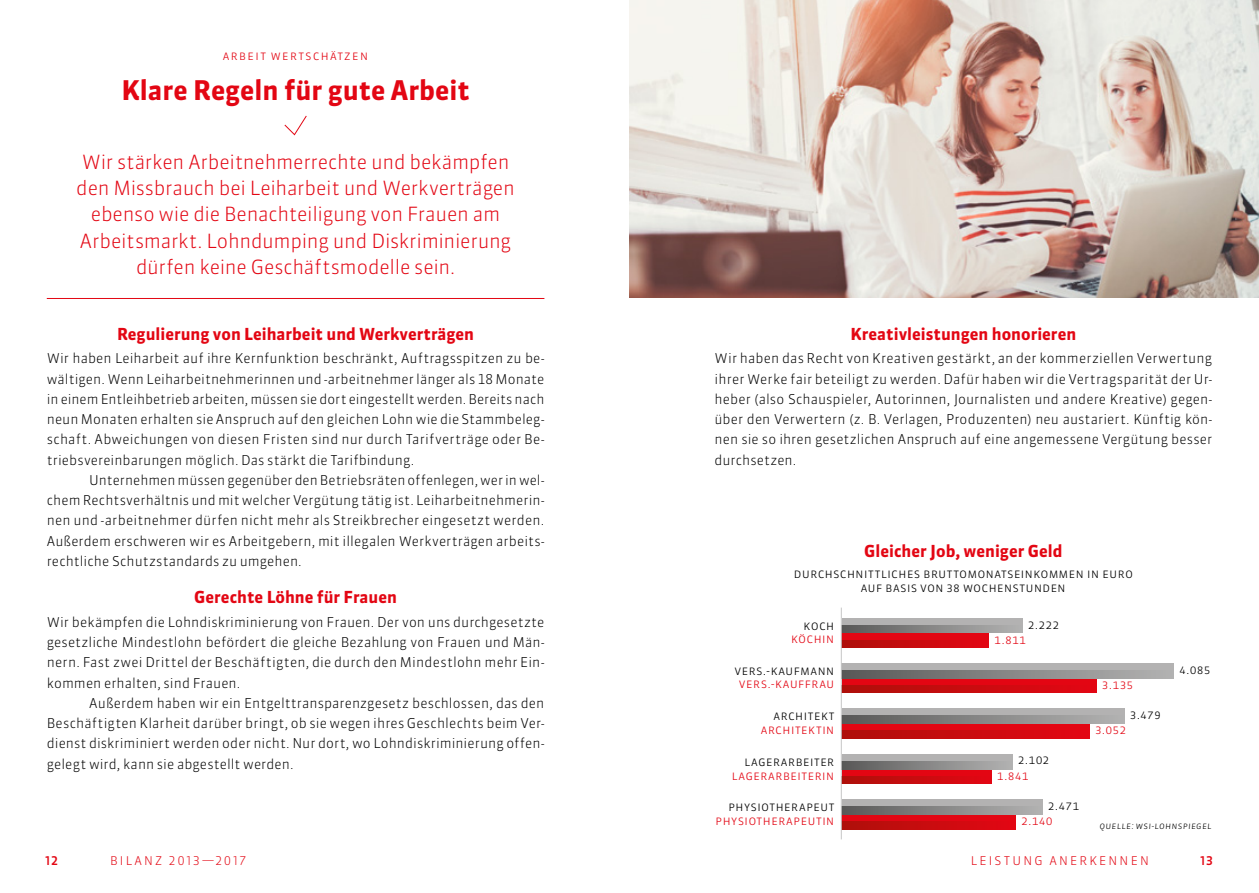
<style>
.page{position:relative;width:1259px;height:893px;background:#fff}
.page>*{position:absolute;margin:0;border:0;box-sizing:border-box;transform-origin:0 0}
.t1{font:700 27px "Sanuk Pro";color:#e30613}
.t2{font:300 19.5px/26.2px "Sanuk Pro";letter-spacing:-.015em;color:#e30613;text-align:center}
.t3{font:700 16.5px "Sanuk Pro";color:#e30613}
.t4{font:300 13.5px/20.2px "Sanuk Pro";letter-spacing:.005em;color:#000;text-align:justify}
.t5{font:300 13.5px "Sanuk Pro";letter-spacing:.075em;color:#e30613}
.t6{font:300 12px "Sanuk Pro";letter-spacing:.185em;color:#e30613}
.t7{font:500 12px "Sanuk Pro";color:#e30613}
.t8{font:italic 300 9.75px "Sanuk Pro";letter-spacing:.015em;color:#000}
</style>
<div class="page">
<img style="left:629px;top:0;width:630px;height:298px">
<svg style="left:284px;top:115px;width:23px;height:21px"></svg>
<hr style="left:47px;top:298px;width:497px;height:1px;background:#e30613">
<div style="left:841px;top:633px;width:148px;height:14px;background:#e30613"></div>
<svg style="left:842px;top:640px;width:119px;height:7px"></svg>
<div style="left:841px;top:618px;width:181px;height:15px;background:#b3b2b2"></div>
<svg style="left:842px;top:625px;width:160px;height:8px"></svg>
<div style="left:841px;top:678px;width:255px;height:15px;background:#e30613"></div>
<svg style="left:842px;top:685px;width:205px;height:8px"></svg>
<div style="left:841px;top:663px;width:333px;height:15px;background:#b3b2b2"></div>
<svg style="left:842px;top:670px;width:293px;height:8px;background:#818080"></svg>
<div style="left:841px;top:723px;width:249px;height:15px;background:#e30613"></div>
<svg style="left:842px;top:731px;width:200px;height:7px"></svg>
<div style="left:841px;top:708px;width:283px;height:15px;background:#b3b2b2"></div>
<svg style="left:842px;top:716px;width:250px;height:7px;background:#818080"></svg>
<div style="left:841px;top:769px;width:150px;height:15px;background:#e30613"></div>
<svg style="left:842px;top:776px;width:120px;height:8px"></svg>
<div style="left:841px;top:754px;width:171px;height:15px;background:#b3b2b2"></div>
<svg style="left:842px;top:762px;width:151px;height:7px"></svg>
<div style="left:841px;top:814px;width:174px;height:15px;background:#e30613"></div>
<svg style="left:842px;top:822px;width:140px;height:7px"></svg>
<div style="left:841px;top:799px;width:201px;height:15px;background:#b3b2b2"></div>
<svg style="left:842px;top:807px;width:177px;height:7px"></svg>
<hr style="left:841px;top:608px;width:1px;height:231px;background:#c6c6c6">
<p class="t5" style="left:223px;top:45px;width:147px">ARBEIT WERTSCHÄTZEN</p>
<h1 class="t1" style="left:121px;top:71px;width:350px">Klare Regeln für gute Arbeit</h1>
<h2 class="t2" style="left:76px;top:148px;width:440px">Wir stärken Arbeitnehmerrechte und bekämpfen den Missbrauch bei Leiharbeit und Werkverträgen ebenso wie die Benachteiligung von Frauen am Arbeitsmarkt. Lohndumping und Diskriminierung dürfen keine Geschäftsmodelle sein.</h2>
<p class="t3" style="left:117px;top:322px;width:359px">Regulierung von Leiharbeit und Werkverträgen</p>
<p class="t4" style="left:47px;top:348px;width:499px">Wir haben Leiharbeit auf ihre Kernfunktion beschränkt, Auftragsspitzen zu be&shy;wältigen. Wenn Leiharbeitnehmerinnen und -arbeitnehmer länger als 18 Monate in einem Entleihbetrieb arbeiten, müssen sie dort eingestellt werden. Bereits nach neun Monaten erhalten sie Anspruch auf den gleichen Lohn wie die Stammbeleg&shy;schaft. Abweichungen von diesen Fristen sind nur durch Tarifverträge oder Be&shy;triebsvereinbarungen möglich. Das stärkt die Tarifbindung.</p>
<p class="t4" style="left:47px;top:470px;width:499px;text-indent:43px">Unternehmen müssen gegenüber den Betriebsräten offenlegen, wer in wel&shy;chem Rechtsverhältnis und mit welcher Vergütung tätig ist. Leiharbeitnehmerin&shy;nen und -arbeitnehmer dürfen nicht mehr als Streikbrecher eingesetzt werden.<br>Außerdem erschweren wir es Arbeitgebern, mit illegalen Werkverträgen arbeits&shy;rechtliche Schutzstandards zu umgehen.</p>
<p class="t3" style="left:194px;top:585px;width:204px">Gerechte Löhne für Frauen</p>
<p class="t4" style="left:47px;top:611px;width:499px">Wir bekämpfen die Lohndiskriminierung von Frauen. Der von uns durchgesetzte gesetzliche Mindestlohn befördert die gleiche Bezahlung von Frauen und Män&shy;nern. Fast zwei Drittel der Beschäftigten, die durch den Mindestlohn mehr Ein&shy;kommen erhalten, sind Frauen.</p>
<p class="t4" style="left:47px;top:692px;width:499px;text-indent:43px">Außerdem haben wir ein Entgelttransparenzgesetz beschlossen, das den Beschäftigten Klarheit darüber bringt, ob sie wegen ihres Geschlechts beim Ver&shy;dienst diskriminiert werden oder nicht. Nur dort, wo Lohndiskriminierung offen&shy;gelegt wird, kann sie abgestellt werden.</p>
<p class="t3" style="left:850px;top:322px;width:227px">Kreativleistungen honorieren</p>
<p class="t4" style="left:714px;top:348px;width:499px">Wir haben das Recht von Kreativen gestärkt, an der kommerziellen Verwertung ihrer Werke fair beteiligt zu werden. Dafür haben wir die Vertragsparität der Ur&shy;heber (also Schauspieler, Autorinnen, Journalisten und andere Kreative) gegen&shy;über den Verwertern (z. B. Verlagen, Produzenten) neu austariert. Künftig kön&shy;nen sie so ihren gesetzlichen Anspruch auf eine angemessene Vergütung besser durchsetzen.</p>
<p class="t3" style="left:864px;top:539px;width:200px">Gleicher Job, weniger Geld</p>
<p class="t4" style="left:793px;top:563px;width:25px">Durchschnitt</p>
<p class="t4" style="left:880px;top:563px;width:14px">liches</p>
<p class="t4" style="left:923px;top:563px;width:70px">bruttomonatsein</p>
<p class="t4" style="left:1033px;top:563px;width:101px">kommen in euro</p>
<p class="t4" style="left:861px;top:576px;width:32px">auf basis</p>
<p class="t4" style="left:920px;top:576px;width:70px">von 38 wochenst</p>
<p class="t4" style="left:1025px;top:576px;width:33px">unden</p>
<p class="t4" style="left:803px;top:614px;width:33px">KOCH</p>
<p class="t5" style="left:791px;top:629px;width:45px">KÖCHIN</p>
<p class="t4" style="left:1027px;top:613px;width:33px">2.222</p>
<p class="t5" style="left:994px;top:629px;width:33px">1.811</p>
<p class="t4" style="left:734px;top:659px;width:85px">vers.-kaufmann</p>
<p class="t5" style="left:739px;top:674px;width:97px">vers.-kauffrau</p>
<p class="t4" style="left:773px;top:705px;width:8px">archite</p>
<p class="t4" style="left:820px;top:705px;width:15px">kt</p>
<p class="t5" style="left:760px;top:719px;width:8px">archite</p>
<p class="t5" style="left:808px;top:719px;width:15px">ktin</p>
<p class="t4" style="left:744px;top:751px;width:30px">lagerarbeiter</p>
<p class="t5" style="left:731px;top:765px;width:30px">lagerarbeiterin</p>
<p class="t4" style="left:1018px;top:749px;width:33px">2.102</p>
<p class="t5" style="left:997px;top:766px;width:33px">1.841</p>
<p class="t5" style="left:1102px;top:675px;width:33px">3.135</p>
<p class="t4" style="left:1130px;top:704px;width:32px">3.479</p>
<p class="t5" style="left:1095px;top:720px;width:33px">3.052</p>
<p class="t4" style="left:1179px;top:659px;width:33px">4.085</p>
<p class="t4" style="left:728px;top:796px;width:50px">physi othera</p>
<p class="t4" style="left:806px;top:796px;width:29px">peut</p>
<p class="t5" style="left:715px;top:810px;width:50px">physi othera</p>
<p class="t5" style="left:793px;top:810px;width:30px">peutin</p>
<p class="t4" style="left:1048px;top:794px;width:33px">2.471</p>
<p class="t5" style="left:1021px;top:811px;width:33px">2.140</p>
<p class="t8" style="left:1099px;top:819px;width:113px">quelle: WSI-Lohnspiegel</p>
<p class="t7" style="left:45px;top:852px;width:15px">12</p>
<p class="t6" style="left:110px;top:852px;width:137px">BILANZ 2013—2017</p>
<p class="t6" style="left:970px;top:852px;width:180px">LEISTUNG ANERKENNEN</p>
<p class="t7" style="left:1200px;top:852px;width:14px">13</p>
</div>
